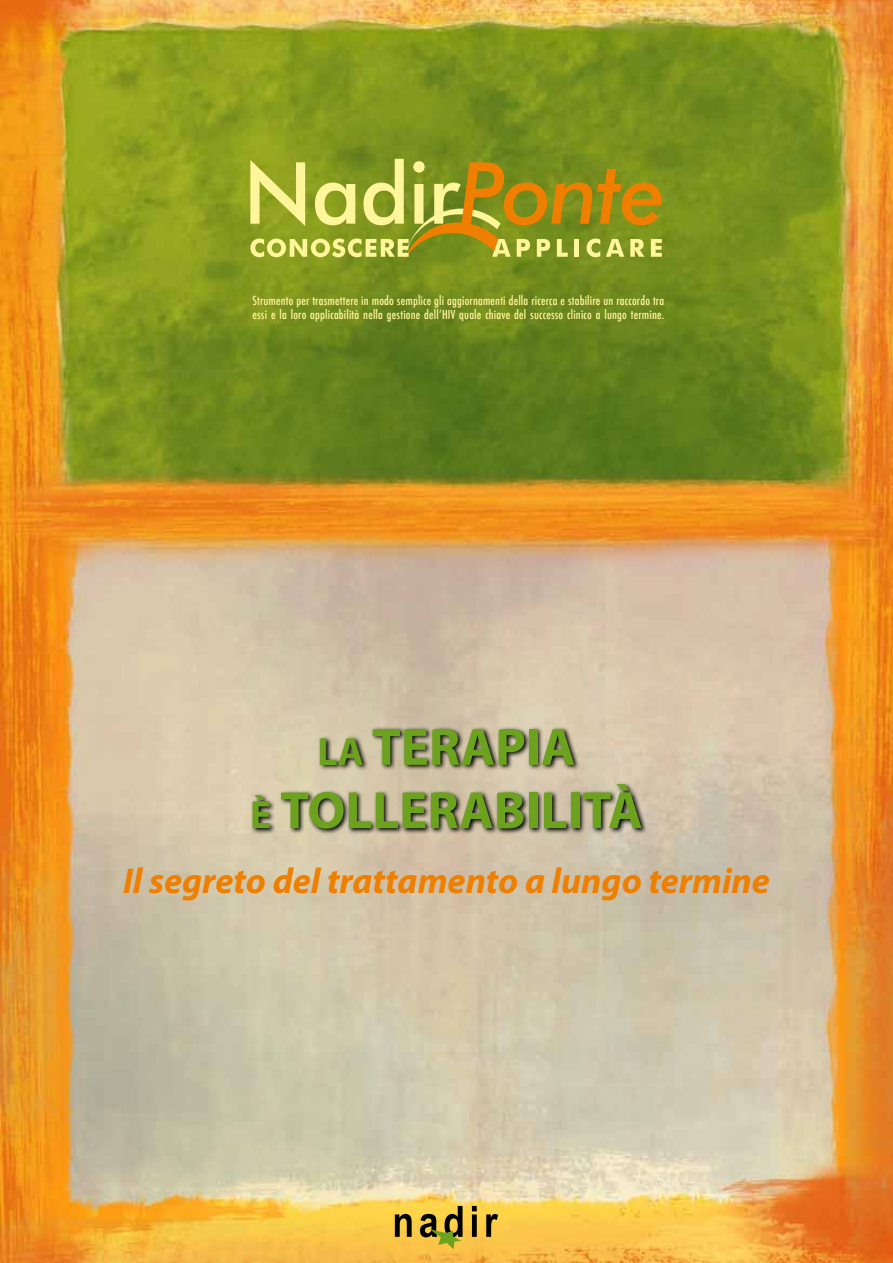
<style>
.page{position:relative;width:893px;height:1263px;background:#fff}
.page>*{position:absolute;margin:0;border:0;box-sizing:border-box;transform-origin:0 0}
.t1{font:700 52.65px/63.3px "Myriad Pro";color:#6ca21d;text-align:center}
.t2{font:italic 700 36px "Myriad Pro";color:#ee7f00}
.t3{font:500 condensed 12.15px/14.5px "Futura";letter-spacing:.015em;color:#fff59a}
.s1{font-size:39.6px}
</style>
<div class="page">
<img style="left:0;top:0;width:893px;height:1263px">
<svg style="left:250px;top:727px;width:398px;height:108px;background:#9f9580"></svg>
<svg style="left:395px;top:1214px;width:17px;height:23px"></svg>
<svg style="left:472px;top:1206px;width:5px;height:31px"></svg>
<svg style="left:486px;top:1214px;width:12px;height:23px"></svg>
<svg style="left:420px;top:1206px;width:43px;height:43px;background:#a18c2d"></svg>
<svg style="left:250px;top:159px;width:412px;height:107px;background:#a1a231"></svg>
<p class="t3" style="left:252px;top:293px;width:413px">Strumento per trasmettere in modo semplice gli aggiornamenti della ricerca e stabilire un raccordo tra essi e la loro applicabilità nella gestione dell’HIV quale chiave del successo clinico a lungo termine.</p>
<h1 class="t1" style="left:250px;top:714px;width:394px"><span class="s1">LA</span> TERAPIA<br><span class="s1">è</span> TOLLERABILITà</h1>
<h2 class="t2" style="left:123px;top:857px;width:648px">Il segreto del trattamento a lungo termine</h2>
</div>
